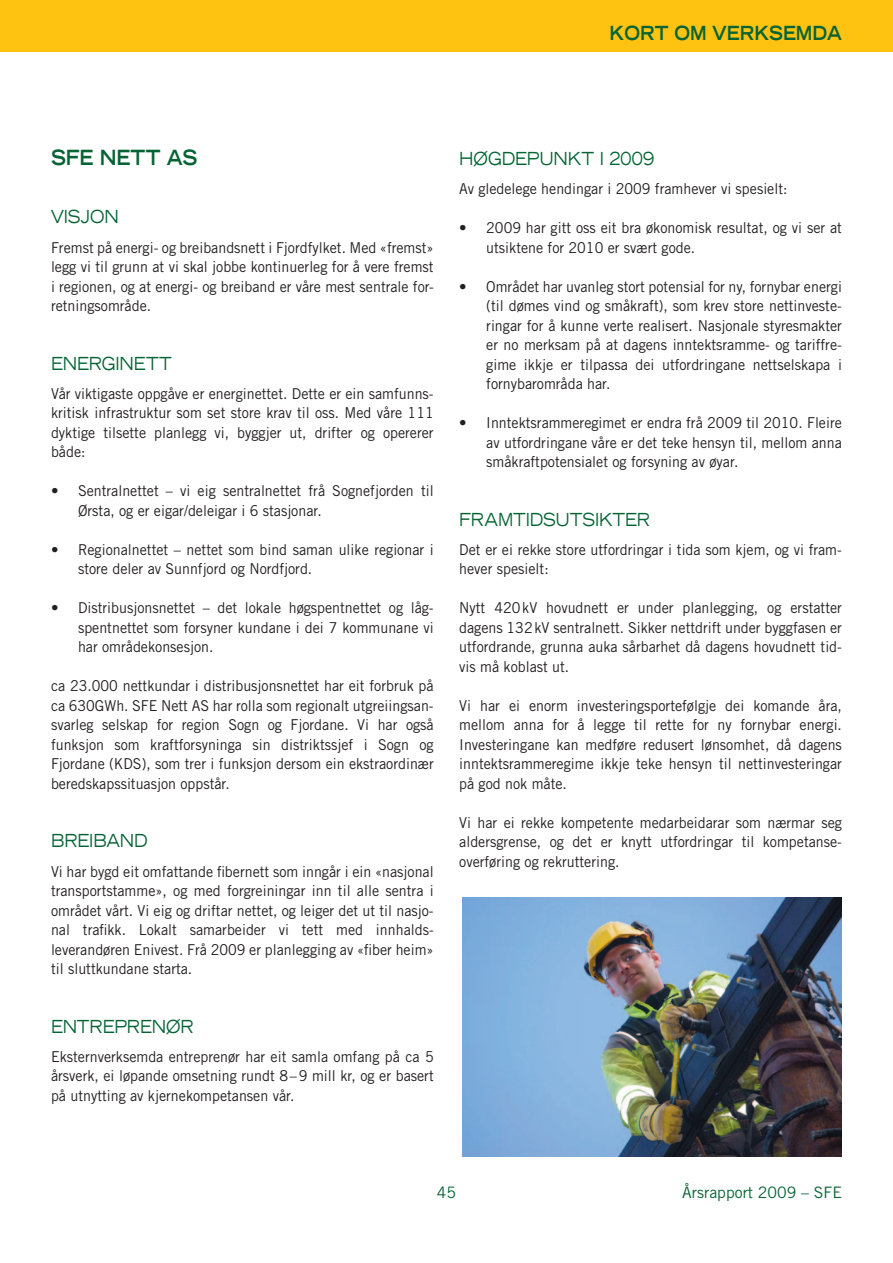
<style>
.page{position:relative;width:893px;height:1263px;background:#fff}
.page>*{position:absolute;margin:0;border:0;box-sizing:border-box;transform-origin:0 0}
.t1{font:700 expanded 21px "Trade Gothic LT Std";color:#056334;scale:.85 1}
.t2{font:700 expanded 19.5px "Trade Gothic LT Std";color:#056334;scale:.85 1}
.t3{font:expanded 18px "Trade Gothic LT Std";letter-spacing:-.005em;color:#056334;scale:.85 1}
.t4{font:15.75px "Trade Gothic LT Std";color:#056334}
.t5{font:15px/19.5px "Trade Gothic LT Std";color:#231f20;text-align:justify;scale:.95 1}
.t6{font:15px/19.5px "Trade Gothic LT Std";color:#231f20}
</style>
<div class="page">
<img style="left:462px;top:897px;width:380px;height:260px">
<div style="left:0;top:0;width:893px;height:51px;background:#fec210"></div>
<h2 class="t2" style="left:610px;top:20px;width:271px">KORT OM VERKSEMDA</h2>
<h1 class="t1" style="left:51px;top:144px;width:18px">SFE</h1>
<h1 class="t1" style="left:100px;top:144px;width:19px">NETT</h1>
<h1 class="t1" style="left:167px;top:144px;width:19px">AS</h1>
<p class="t3" style="left:459px;top:146px;width:128px">HØGDEPUNKT</p>
<p class="t3" style="left:600px;top:146px;width:66px">I 2009</p>
<p class="t5" style="left:459px;top:179px;width:347px">Av gledelege hendingar i 2009 framhever vi spesielt:</p>
<p class="t6" style="left:486px;top:218px;width:357px;text-indent:-27px">• 2009 har gitt oss eit bra økonomisk resultat, og vi ser at utsiktene for 2010 er svært gode.</p>
<p class="t6" style="left:486px;top:276px;width:357px;text-align:justify;text-indent:-27px">• Området har uvanleg stort potensial for ny, fornybar energi (til dømes vind og småkraft), som krev store nettinveste&shy;ringar for å kunne verte realisert. Nasjonale styresmakter er no merksam på at dagens inntektsramme- og tariffre&shy;gime ikkje er tilpassa dei utfordringane nettselskapa i fornybarområda har.</p>
<p class="t6" style="left:486px;top:413px;width:357px;text-align:justify;text-indent:-27px">• Inntektsrammeregimet er endra frå 2009 til 2010. Fleire av utfordringane våre er det teke hensyn til, mellom anna småkraftpotensialet og forsyning av øyar.</p>
<p class="t3" style="left:51px;top:205px;width:63px">VISJON</p>
<p class="t5" style="left:51px;top:237px;width:404px">Fremst på energi- og breibandsnett i Fjordfylket. Med «fremst» legg vi til grunn at vi skal jobbe kontinuerleg for å vere fremst i regionen, og at energi- og breiband er våre mest sentrale for&shy;retningsområde.</p>
<p class="t3" style="left:51px;top:351px;width:30px">ENER</p>
<p class="t3" style="left:102px;top:351px;width:37px">GINETT</p>
<p class="t5" style="left:51px;top:384px;width:404px">Vår viktigaste oppgåve er energinettet. Dette er ein samfunns&shy;kritisk infrastruktur som set store krav til oss. Med våre 111 dyktige tilsette planlegg vi, byggjer ut, drifter og opererer både:</p>
<p class="t6" style="left:78px;top:481px;width:357px;text-indent:-27px">• Sentralnettet – vi eig sentralnettet frå Sognefjorden til<br>Ørsta, og er eigar/deleigar i 6 stasjonar.</p>
<p class="t6" style="left:78px;top:540px;width:357px;text-indent:-27px">• Regionalnettet – nettet som bind saman ulike regionar i store deler av Sunnfjord og Nordfjord.</p>
<p class="t6" style="left:78px;top:598px;width:357px;text-align:justify;text-indent:-27px">• Distribusjonsnettet – det lokale høgspentnettet og låg&shy;spentnettet som forsyner kundane i dei 7 kommunane vi har områdekonsesjon.</p>
<p class="t5" style="left:51px;top:676px;width:404px">ca 23.000 nettkundar i distribusjonsnettet har eit forbruk på ca 630GWh. SFE Nett AS har rolla som regionalt utgreiingsan&shy;svarleg selskap for region Sogn og Fjordane. Vi har også funksjon som kraftforsyninga sin distriktssjef i Sogn og Fjordane (KDS), som trer i funksjon dersom ein ekstraordinær beredskapssituasjon oppstår.</p>
<p class="t3" style="left:459px;top:507px;width:180px">FRAMTIDSUTSIKTER</p>
<p class="t5" style="left:459px;top:540px;width:404px">Det er ei rekke store utfordringar i tida som kjem, og vi fram&shy;hever spesielt:</p>
<p class="t5" style="left:459px;top:598px;width:404px">Nytt 420kV hovudnett er under planlegging, og erstatter dagens 132kV sentralnett. Sikker nettdrift under byggfasen er utfordrande, grunna auka sårbarhet då dagens hovudnett tid&shy;vis må koblast ut.</p>
<p class="t5" style="left:459px;top:696px;width:404px">Vi har ei enorm investeringsportefølgje dei komande åra, mellom anna for å legge til rette for ny fornybar energi.<br>Investeringane kan medføre redusert lønsomhet, då dagens inntektsrammeregime ikkje teke hensyn til nettinvesteringar på god nok måte.</p>
<p class="t5" style="left:459px;top:813px;width:404px">Vi har ei rekke kompetente medarbeidarar som nærmar seg aldersgrense, og det er knytt utfordringar til kompetanse&shy;overføring og rekruttering.</p>
<p class="t3" style="left:51px;top:829px;width:115px">BREIBAN D</p>
<p class="t5" style="left:51px;top:861px;width:404px">Vi har bygd eit omfattande fibernett som inngår i ein «nasjonal transportstamme», og med forgreiningar inn til alle sentra i området vårt. Vi eig og driftar nettet, og leiger det ut til nasjo&shy;nal trafikk. Lokalt samarbeider vi tett med innhalds&shy;leverandøren Enivest. Frå 2009 er planlegging av «fiber heim» til sluttkundane starta.</p>
<p class="t3" style="left:51px;top:1014px;width:30px">ENTREPREN</p>
<p class="t3" style="left:166px;top:1014px;width:26px">Ø R</p>
<p class="t5" style="left:51px;top:1047px;width:404px">Eksternverksemda entreprenør har eit samla omfang på ca 5 årsverk, ei løpande omsetning rundt 8–9 mill kr, og er basert på utnytting av kjernekompetansen vår.</p>
<p class="t4" style="left:437px;top:1183px;width:21px">45</p>
<p class="t4" style="left:682px;top:1183px;width:161px">Årsrapport 2009 – SFE</p>
</div>
